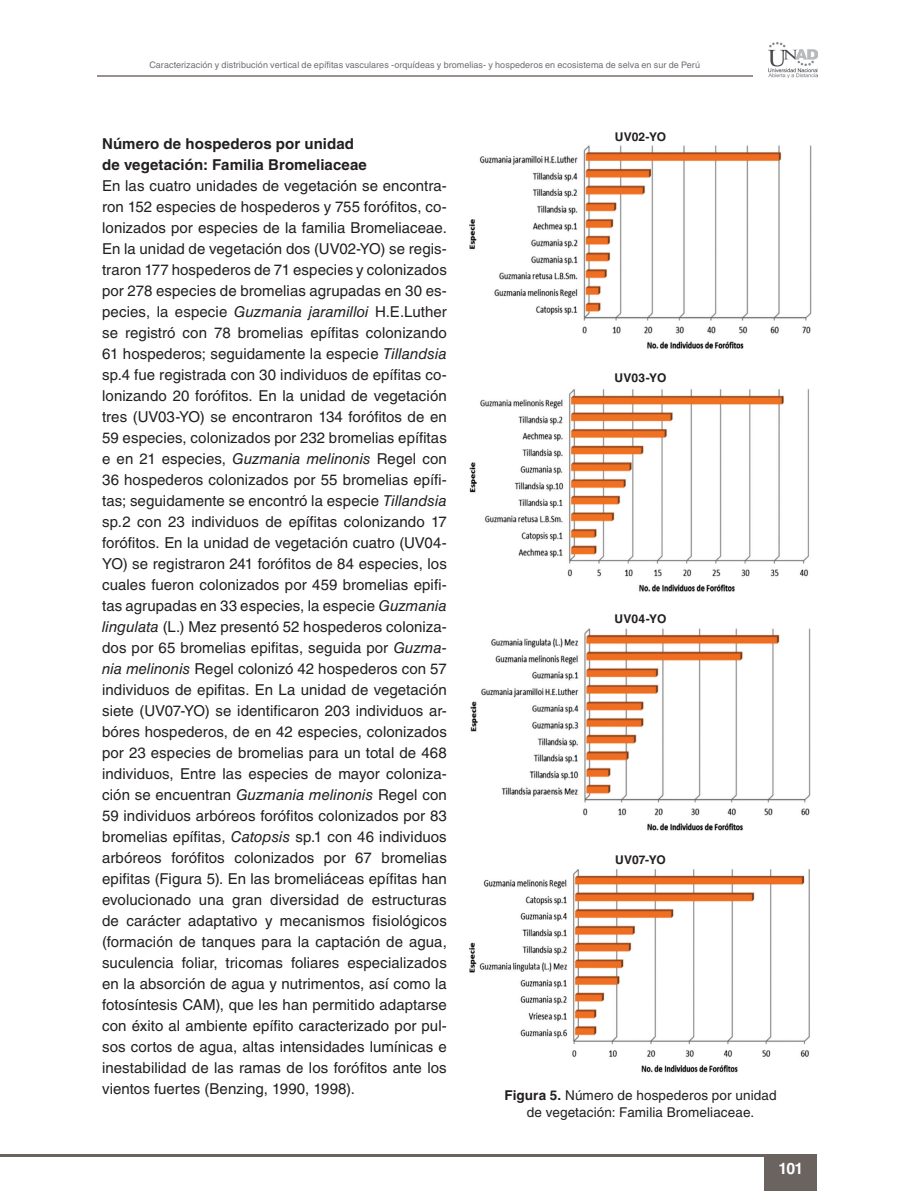
<style>
.page{position:relative;width:915px;height:1191px;background:#fff}
.page>*{position:absolute;margin:0;border:0;box-sizing:border-box;transform-origin:0 0}
.t1{font:700 15.75px "Helvetica LT Std";color:#fff}
.t2{font:15px/21px "Helvetica LT Std";letter-spacing:.005em;color:#231f20;text-align:justify}
.t3{font:700 15px/21px "Helvetica LT Std";letter-spacing:.005em;color:#231f20}
.t4{font:13.5px/16.5px "Helvetica LT Std";letter-spacing:.01em;color:#231f20;text-align:center}
.t5{font:700 12px "Helvetica LT Std";letter-spacing:.005em;color:#231f20}
.t6{font:9px "Helvetica LT Std";letter-spacing:.005em;color:#6c6d70}
.s1{font-style:italic}
.s2{font-weight:700}
</style>
<div class="page">
<hr style="left:97px;top:76px;width:655px;height:1px;background:#999190">
<img style="left:768px;top:42px;width:48px;height:36px">
<div style="left:764px;top:1154px;width:52px;height:37px;background:#6b6360"></div>
<hr style="left:0;top:1154px;width:814px;height:2px;background:#6b6360">
<img style="left:469px;top:145px;width:341px;height:204px">
<img style="left:469px;top:388px;width:340px;height:204px">
<img style="left:470px;top:628px;width:340px;height:203px">
<img style="left:469px;top:869px;width:341px;height:204px">
<p class="t6" style="left:149px;top:60px;width:552px">Caracterización y distribución vertical de epífitas vasculares -orquídeas y bromelias- y hospederos en ecosistema de selva en sur de Perú</p>
<p class="t3" style="left:102px;top:133px;width:266px">Número de hospederos por unidad de vegetación: Familia Bromeliaceae</p>
<p class="t2" style="left:102px;top:175px;width:346px">En las cuatro unidades de vegetación se encontra&shy;ron 152 especies de hospederos y 755 forófitos, co&shy;lonizados por especies de la familia Bromeliaceae.<br>En la unidad de vegetación dos (UV02-YO) se regis&shy;traron 177 hospederos de 71 especies y colonizados por 278 especies de bromelias agrupadas en 30 es&shy;pecies, la especie <span class="s1">Guzmania jaramilloi</span> H.E.Luther se registró con 78 bromelias epífitas colonizando 61 hospederos; seguidamente la especie <span class="s1">Tillandsia </span>sp.4 fue registrada con 30 individuos de epífitas co&shy;lonizando 20 forófitos. En la unidad de vegetación tres (UV03-YO) se encontraron 134 forófitos de en 59 especies, colonizados por 232 bromelias epífitas e en 21 especies, <span class="s1">Guzmania melinonis</span> Regel con 36 hospederos colonizados por 55 bromelias epífi&shy;tas; seguidamente se encontró la especie <span class="s1">Tillandsia </span>sp.2 con 23 individuos de epífitas colonizando 17 forófitos. En la unidad de vegetación cuatro (UV04- YO) se registraron 241 forófitos de 84 especies, los cuales fueron colonizados por 459 bromelias epifi&shy;tas agrupadas en 33 especies, la especie <span class="s1">Guzmania lingulata</span> (L.) Mez presentó 52 hospederos coloniza&shy;dos por 65 bromelias epifitas, seguida por <span class="s1">Guzma&shy;nia melinonis</span> Regel colonizó 42 hospederos con 57 individuos de epifitas. En La unidad de vegetación siete (UV07-YO) se identificaron 203 individuos ar&shy;bóres hospederos, de en 42 especies, colonizados por 23 especies de bromelias para un total de 468 individuos, Entre las especies de mayor coloniza&shy;ción se encuentran <span class="s1">Guzmania melinonis</span> Regel con 59 individuos arbóreos forófitos colonizados por 83 bromelias epífitas, <span class="s1">Catopsis</span> sp.1 con 46 individuos arbóreos forófitos colonizados por 67 bromelias epifitas (Figura 5). En las bromeliáceas epífitas han evolucionado una gran diversidad de estructuras de carácter adaptativo y mecanismos fisiológicos (formación de tanques para la captación de agua, suculencia foliar, tricomas foliares especializados en la absorción de agua y nutrimentos, así como la fotosíntesis CAM), que les han permitido adaptarse con éxito al ambiente epífito caracterizado por pul&shy;sos cortos de agua, altas intensidades lumínicas e inestabilidad de las ramas de los forófitos ante los vientos fuertes (Benzing, 1990, 1998).</p>
<p class="t5" style="left:614px;top:129px;width:53px">UV02-YO</p>
<p class="t5" style="left:614px;top:370px;width:53px">UV03-YO</p>
<p class="t5" style="left:614px;top:611px;width:53px">UV04-YO</p>
<p class="t5" style="left:615px;top:853px;width:52px">UV07-YO</p>
<p class="t4" style="left:504px;top:1087px;width:273px"><span class="s2">Figura 5.</span> Número de hospederos por unidad de vegetación: Familia Bromeliaceae.</p>
<p class="t1" style="left:778px;top:1158px;width:26px">101</p>
</div>
